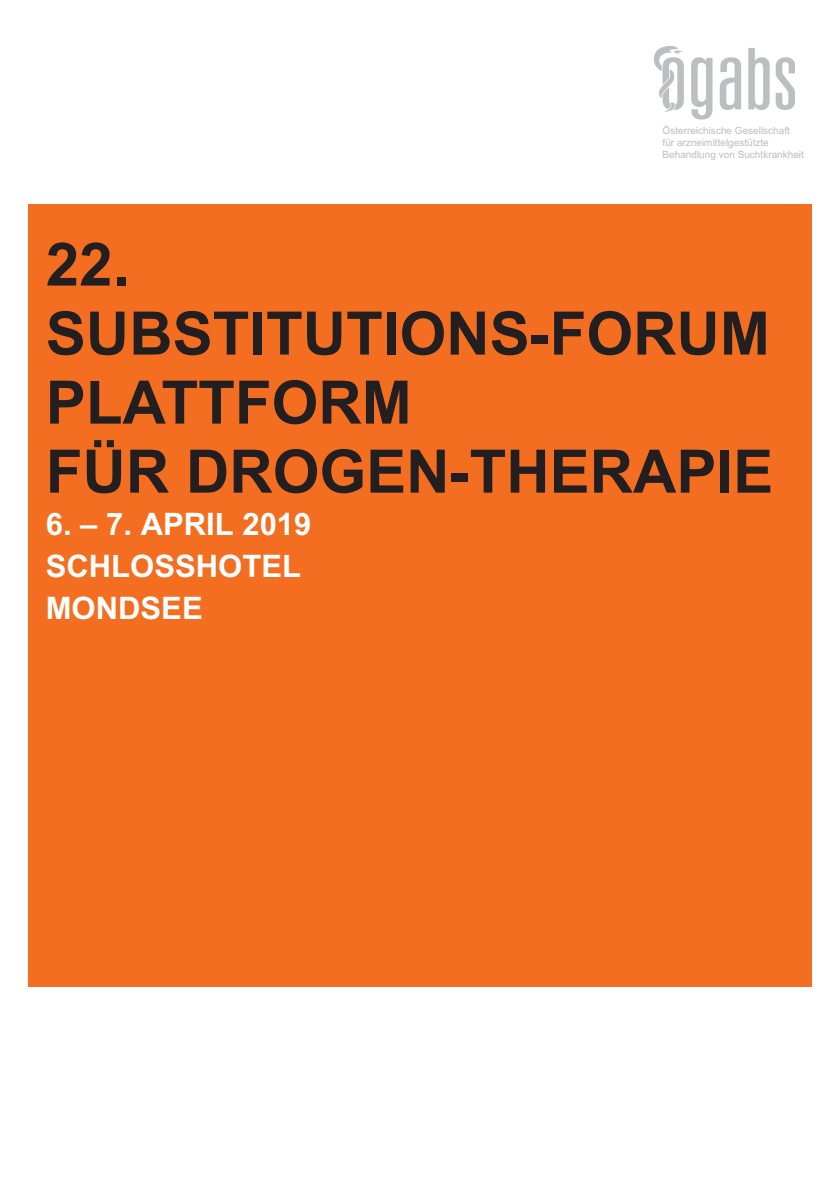
<style>
.page{position:relative;width:840px;height:1191px;background:#fff}
.page>*{position:absolute;margin:0;border:0;box-sizing:border-box;transform-origin:0 0}
.t1{font:700 60px/69px "Arial";color:#231f20}
.t2{font:700 31px/42px "Arial";color:#fff}
.t3{font:10px/12px "Arial";color:#bcbdc0}
</style>
<div class="page">
<div style="left:28px;top:204px;width:783px;height:782px;background:#f36e21"></div>
<img style="left:654px;top:46px;width:140px;height:73px">
<p class="t3" style="left:662px;top:125px;width:143px">Österreichische Gesellschaft für arzneimittelgestützte<br>Behandlung von Suchtkrankheit</p>
<h1 class="t1" style="left:46px;top:230px;width:728px">22.<br>SUBSTITUTIONS-FORUM<br>PLATTFORM<br>FÜR DROGEN-THERAPIE</h1>
<h2 class="t2" style="left:46px;top:503px;width:267px">6. – 7. APRIL 2019<br>SCHLOSSHOTEL<br>MONDSEE</h2>
</div>
